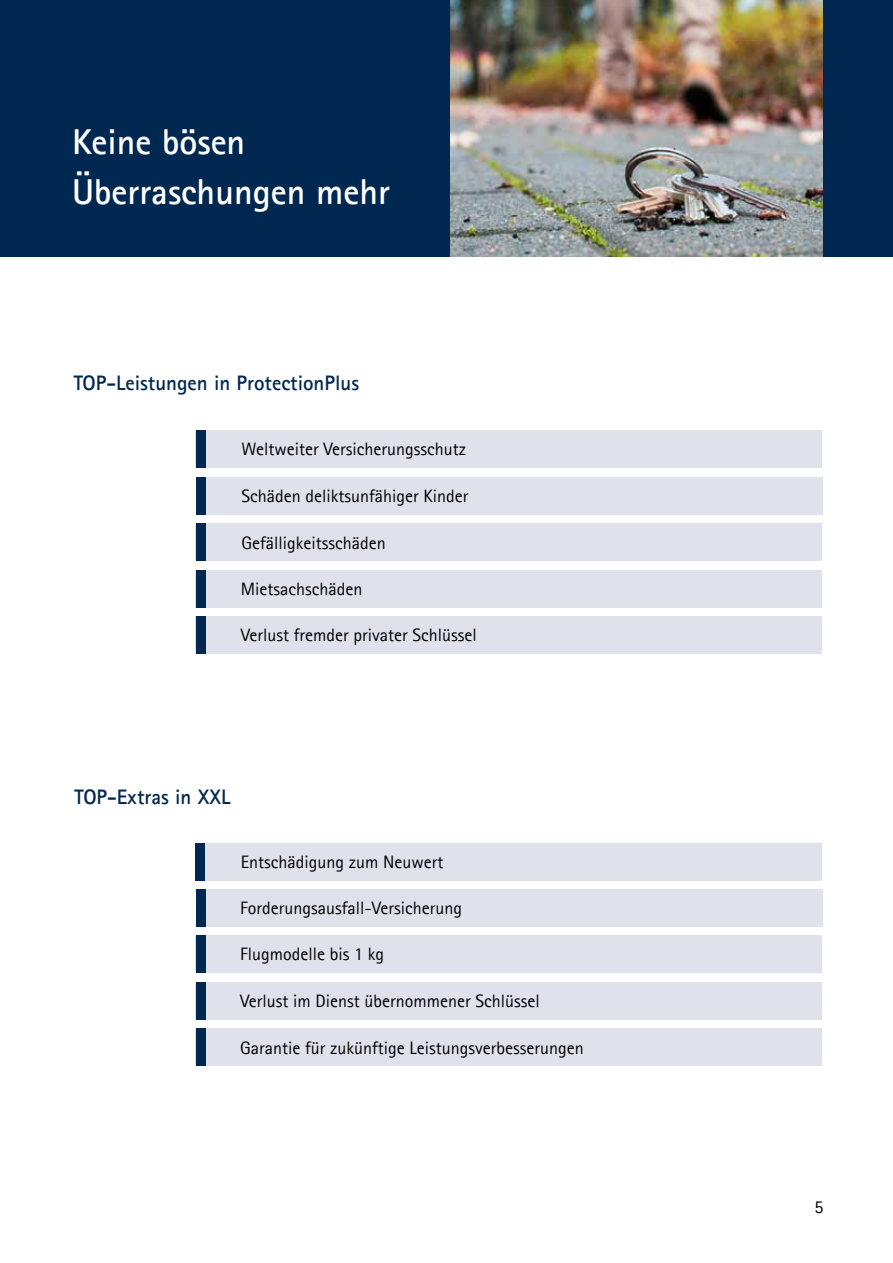
<style>
.page{position:relative;width:893px;height:1263px;background:#fff}
.page>*{position:absolute;margin:0;border:0;box-sizing:border-box;transform-origin:0 0}
.t1{font:700 36px/50.1px "Agfa Rotis Sans Serif";color:#fff}
.t2{font:700 21px "Agfa Rotis Sans Serif";color:#002851}
.t3{font:18px "Agfa Rotis Sans Serif";color:#000}
</style>
<div class="page">
<div style="left:196px;top:843px;width:626px;height:37px;background:#dfe1eb"></div>
<div style="left:0;top:0;width:893px;height:256px;background:#002851"></div>
<img style="left:451px;top:0;width:372px;height:256px">
<div style="left:196px;top:431px;width:626px;height:37px;background:#dfe1eb"></div>
<div style="left:196px;top:431px;width:10px;height:37px;background:#002851"></div>
<div style="left:196px;top:477px;width:626px;height:38px;background:#dfe1eb"></div>
<div style="left:196px;top:477px;width:10px;height:38px;background:#002851"></div>
<div style="left:196px;top:524px;width:626px;height:37px;background:#dfe1eb"></div>
<div style="left:196px;top:524px;width:10px;height:37px;background:#002851"></div>
<div style="left:196px;top:570px;width:626px;height:37px;background:#dfe1eb"></div>
<div style="left:196px;top:570px;width:10px;height:37px;background:#002851"></div>
<div style="left:196px;top:616px;width:626px;height:37px;background:#dfe1eb"></div>
<div style="left:196px;top:616px;width:10px;height:37px;background:#002851"></div>
<div style="left:196px;top:889px;width:626px;height:37px;background:#dfe1eb"></div>
<div style="left:196px;top:889px;width:9px;height:37px;background:#002851"></div>
<div style="left:196px;top:936px;width:626px;height:37px;background:#dfe1eb"></div>
<div style="left:196px;top:936px;width:9px;height:37px;background:#002851"></div>
<div style="left:196px;top:982px;width:626px;height:38px;background:#dfe1eb"></div>
<div style="left:196px;top:982px;width:9px;height:38px;background:#002851"></div>
<div style="left:196px;top:1029px;width:626px;height:37px;background:#dfe1eb"></div>
<div style="left:196px;top:1029px;width:9px;height:37px;background:#002851"></div>
<div style="left:196px;top:843px;width:9px;height:37px;background:#002851"></div>
<h1 class="t1" style="left:72px;top:116px;width:319px">Keine bösen<br>Überraschungen mehr</h1>
<p class="t2" style="left:74px;top:370px;width:287px">TOP-Leistungen in ProtectionPlus</p>
<p class="t3" style="left:242px;top:438px;width:226px">Weltweiter Versicherungsschutz</p>
<p class="t3" style="left:242px;top:485px;width:228px">Schäden deliktsunfähiger Kinder</p>
<p class="t3" style="left:242px;top:532px;width:146px">Gefälligkeitsschäden</p>
<p class="t3" style="left:241px;top:578px;width:123px">Mietsachschäden</p>
<p class="t3" style="left:241px;top:624px;width:237px">Verlust fremder privater Schlüssel</p>
<p class="t2" style="left:74px;top:784px;width:157px">TOP-Extras in XXL</p>
<p class="t3" style="left:241px;top:851px;width:204px">Entschädigung zum Neuwert</p>
<p class="t3" style="left:240px;top:897px;width:223px">Forderungsausfall-Versicherung</p>
<p class="t3" style="left:240px;top:943px;width:145px">Flugmodelle bis 1 kg</p>
<p class="t3" style="left:240px;top:990px;width:301px">Verlust im Dienst übernommener Schlüssel</p>
<p class="t3" style="left:240px;top:1037px;width:345px">Garantie für zukünftige Leistungsverbesserungen</p>
<p class="t3" style="left:814px;top:1196px;width:10px">5</p>
</div>
